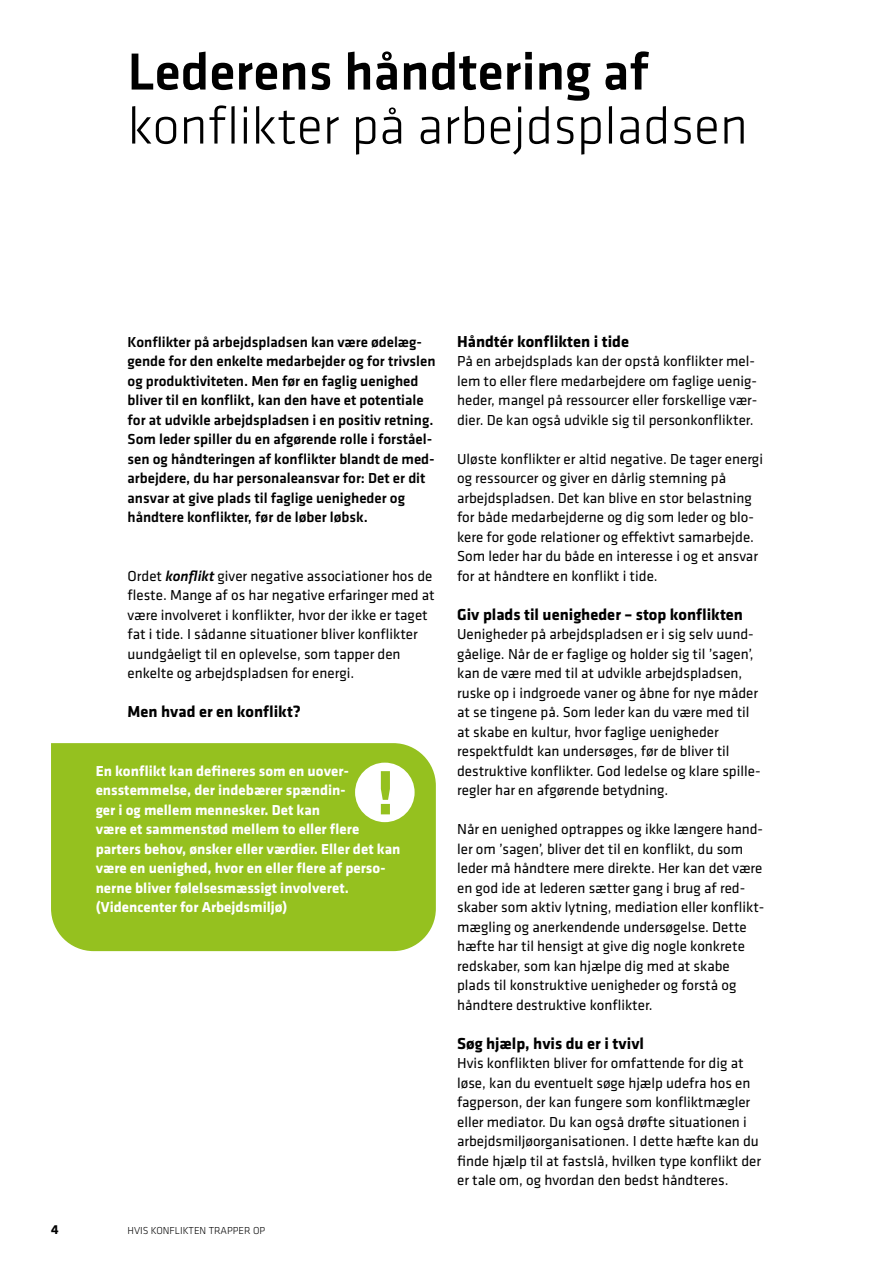
<style>
.page{position:relative;width:893px;height:1263px;background:#fff}
.page>*{position:absolute;margin:0;border:0;box-sizing:border-box;transform-origin:0 0}
.t1{font:700 63px "Klavika";color:#95c11f}
.t2{font:300 54px "Klavika";color:#000}
.t3{font:500 54px "Klavika";color:#000}
.t4{font:700 16.5px "Klavika";color:#000}
.t5{font:15px/19.5px "Klavika";color:#000}
.t6{font:500 15px/19.5px "Klavika";color:#000}
.t7{font:700 15px/19.5px "Klavika";color:#fff}
.t8{font:700 13.5px "Klavika";color:#000}
.t9{font:300 10.5px "Klavika";color:#000}
.s1{font-weight:500;font-style:italic}
</style>
<div class="page">
<div style="left:51px;top:743px;width:385px;height:208px;background:#95c11f"></div>
<div style="left:355px;top:763px;width:60px;height:59px;background:#fff;border-radius:50%"></div>
<h2 class="t3" style="left:128px;top:35px;width:523px">Lederens håndtering af</h2>
<h2 class="t2" style="left:128px;top:93px;width:622px">konflikter på arbejdspladsen</h2>
<p class="t6" style="left:128px;top:331px;width:310px">Konflikter på arbejdspladsen kan være ødelæg&shy;gende for den enkelte medarbejder og for trivslen og produktiviteten. Men før en faglig uenighed bliver til en konflikt, kan den have et potentiale for at udvikle arbejdspladsen i en positiv retning.<br>Som leder spiller du en afgørende rolle i forståel&shy;sen og håndteringen af konflikter blandt de med&shy;arbejdere, du har personaleansvar for: Det er dit ansvar at give plads til faglige uenigheder og håndtere konflikter, før de løber løbsk.</p>
<p class="t5" style="left:128px;top:565px;width:309px">Ordet <span class="s1">konflikt</span> giver negative associationer hos de fleste. Mange af os har negative erfaringer med at være involveret i konflikter, hvor der ikke er taget fat i tide. I sådanne situationer bliver konflikter uundgåeligt til en oplevelse, som tapper den enkelte og arbejdspladsen for energi.</p>
<p class="t4" style="left:128px;top:700px;width:175px">Men hvad er en konflikt?</p>
<p class="t7" style="left:96px;top:760px;width:306px">En konflikt kan defineres som en uover&shy;ensstemmelse, der indebærer spændin-<br>ger i og mellem mennesker. Det kan<br>være et sammenstød mellem to eller flere parters behov, ønsker eller værdier. Eller det kan være en uenighed, hvor en eller flere af perso&shy;nerne bliver følelsesmæssigt involveret. (Videncenter for Arbejdsmiljø)</p>
<h1 class="t1" style="left:376px;top:748px;width:19px">!</h1>
<p class="t8" style="left:51px;top:1220px;width:9px">4</p>
<p class="t9" style="left:128px;top:1224px;width:139px">HVIS KONFLIKTEN TRAPPER OP</p>
<p class="t4" style="left:457px;top:329px;width:173px">Håndtér konflikten i tide</p>
<p class="t5" style="left:457px;top:351px;width:302px">På en arbejdsplads kan der opstå konflikter mel&shy;lem to eller flere medarbejdere om faglige uenig&shy;heder, mangel på ressourcer eller forskellige vær&shy;dier. De kan også udvikle sig til personkonflikter.</p>
<p class="t5" style="left:457px;top:448px;width:307px">Uløste konflikter er altid negative. De tager energi og ressourcer og giver en dårlig stemning på arbejdspladsen. Det kan blive en stor belastning for både medarbejderne og dig som leder og blo&shy;kere for gode relationer og effektivt samarbejde.<br>Som leder har du både en interesse i og et ansvar for at håndtere en konflikt i tide.</p>
<p class="t4" style="left:457px;top:602px;width:287px">Giv plads til uenigheder – stop konflikten</p>
<p class="t5" style="left:457px;top:624px;width:305px">Uenigheder på arbejdspladsen er i sig selv uund&shy;gåelige. Når de er faglige og holder sig til ’sagen’, kan de være med til at udvikle arbejdspladsen, ruske op i indgroede vaner og åbne for nye måder at se tingene på. Som leder kan du være med til at skabe en kultur, hvor faglige uenigheder respektfuldt kan undersøges, før de bliver til destruktive konflikter. God ledelse og klare spille&shy;regler har en afgørende betydning.</p>
<p class="t5" style="left:457px;top:819px;width:309px">Når en uenighed optrappes og ikke længere hand&shy;ler om ’sagen’, bliver det til en konflikt, du som leder må håndtere mere direkte. Her kan det være en god ide at lederen sætter gang i brug af red&shy;skaber som aktiv lytning, mediation eller konflikt&shy;mægling og anerkendende undersøgelse. Dette hæfte har til hensigt at give dig nogle konkrete redskaber, som kan hjælpe dig med at skabe plads til konstruktive uenigheder og forstå og håndtere destruktive konflikter.</p>
<p class="t4" style="left:457px;top:1031px;width:188px">Søg hjælp, hvis du er i tvivl</p>
<p class="t5" style="left:457px;top:1053px;width:305px">Hvis konflikten bliver for omfattende for dig at løse, kan du eventuelt søge hjælp udefra hos en fagperson, der kan fungere som konfliktmægler eller mediator. Du kan også drøfte situationen i arbejdsmiljøorganisationen. I dette hæfte kan du finde hjælp til at fastslå, hvilken type konflikt der er tale om, og hvordan den bedst håndteres.</p>
</div>
